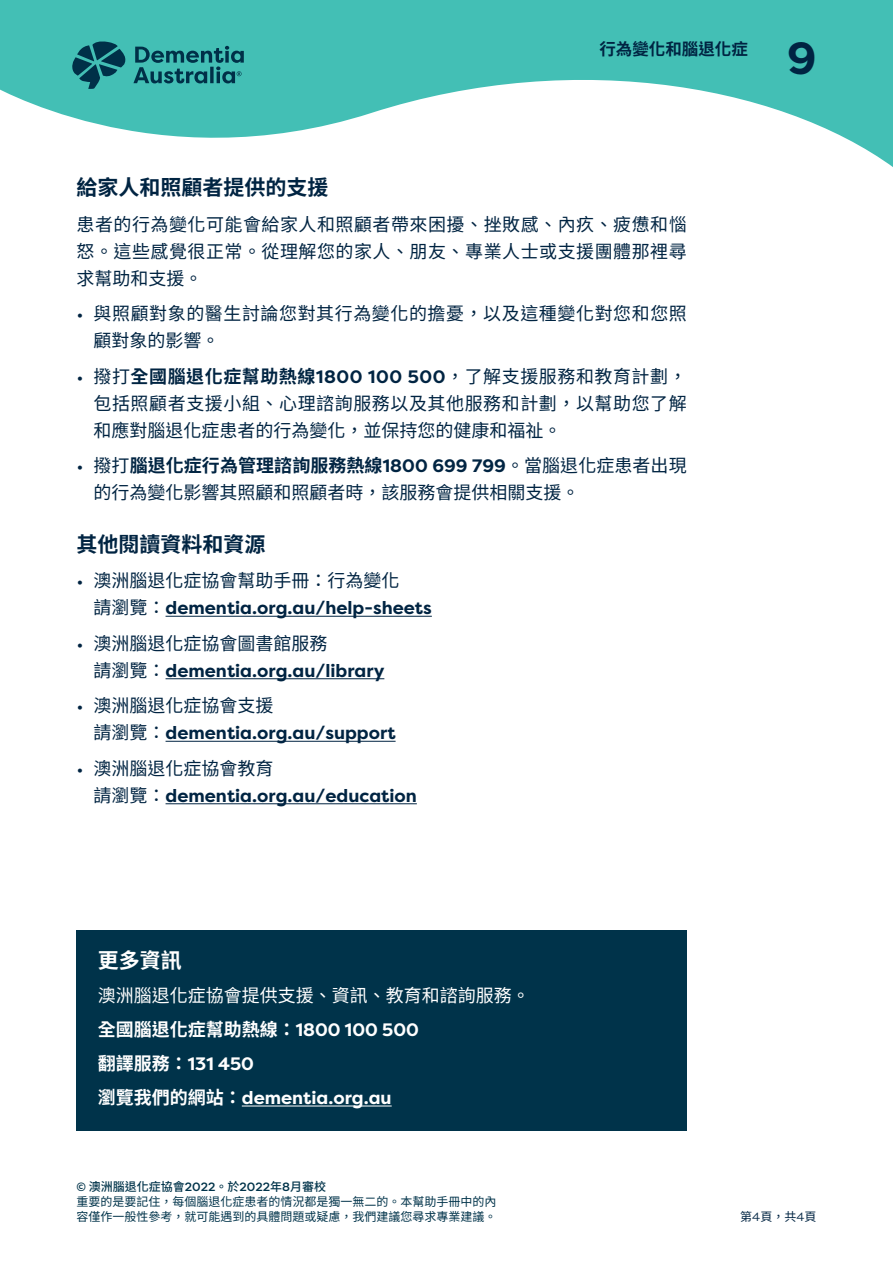
<style>
.page{position:relative;width:893px;height:1263px;background:#fff}
.page>*{position:absolute;margin:0;border:0;box-sizing:border-box;transform-origin:0 0}
.t1{font:700 45px "Filson Pro";color:#002442}
.t2{font:700 21px "Noto Sans CJ Ktc";color:#002442}
.t3{font:700 21px "Noto Sans CJ Ktc";color:#fff}
.t4{font:18px/27px "Noto Sans CJ Ktc";letter-spacing:.03em;color:#002442;text-align:justify}
.t5{font:700 18px/27px "Filson Pro";color:#002442}
.t6{font:18px/27px "Noto Sans CJ Ktc";color:#002442}
.t7{font:700 18px "Filson Pro";color:#fff}
.t8{font:18px "Noto Sans CJ Ktc";color:#fff}
.t9{font:700 18px "Noto Sans CJ Ktc";color:#fff}
.t10{font:700 16.5px "Noto Sans CJ Ktc";color:#002442}
.t11{font:12px/15px "Noto Sans CJ Ktc";color:#00334a}
.t12{font:500 12px "Noto Sans CJ Ktc";color:#00334a}
.t13{font:12px "Noto Sans CJ Ktc";color:#002442}
.s1{font-family:"Filson Pro"}
.s2{font-weight:700}
.s3{font-family:"Filson Pro";font-weight:700}
.s4{font-weight:400}
.s5{font-family:"Noto Sans CJ Ktc";font-weight:400}
.s6{font-family:"Noto Sans CJ Ktc"}
</style>
<div class="page">
<svg style="left:0;top:0;width:893px;height:167px;fill:#43bfb5"></svg>
<svg style="left:72px;top:41px;width:172px;height:48px;background:#2c8e90"></svg>
<div style="left:77px;top:930px;width:610px;height:64px;background:#00334a"></div>
<div style="left:77px;top:966px;width:610px;height:61px;background:#00334a"></div>
<div style="left:77px;top:1000px;width:610px;height:62px;background:#00334a"></div>
<div style="left:77px;top:1034px;width:610px;height:62px;background:#00334a"></div>
<div style="left:77px;top:1068px;width:610px;height:62px;background:#00334a"></div>
<hr style="left:242px;top:1105px;width:150px;height:1px;background:#fff">
<hr style="left:166px;top:616px;width:266px;height:1px;background:#002442">
<hr style="left:166px;top:678px;width:218px;height:1px;background:#002442">
<hr style="left:166px;top:741px;width:230px;height:1px;background:#002442">
<hr style="left:166px;top:803px;width:251px;height:1px;background:#002442">
<p class="t10" style="left:599px;top:39px;width:150px">行為變化和腦退化症</p>
<p class="t2" style="left:77px;top:176px;width:254px">給家人和照顧者提供的支援</p>
<p class="t4" style="left:77px;top:211px;width:612px">患者的行為變化可能會給家人和照顧者帶來困擾、挫敗感、內疚、疲憊和惱怒。這些感覺很正常。從理解您的家人、朋友、專業人士或支援團體那裡尋求幫助和支援。</p>
<p class="t4" style="left:94px;top:301px;width:595px;text-indent:-17px"><span class="s1">•</span> 與照顧對象的醫生討論您對其行為變化的擔憂，以及這種變化對您和您照顧對象的影響。</p>
<p class="t4" style="left:94px;top:363px;width:595px;text-indent:-17px"><span class="s1">•</span> 撥打<span class="s2">全國腦退化症幫助熱線</span><span class="s3">1800 100 500</span>，了解支援服務和教育計劃，包括照顧者支援小組、心理諮詢服務以及其他服務和計劃，以幫助您了解和應對腦退化症患者的行為變化，並保持您的健康和福祉。</p>
<p class="t6" style="left:94px;top:453px;width:595px;text-indent:-17px"><span class="s1">•</span> 撥打<span class="s2">腦退化症行為管理諮詢服務熱線</span><span class="s3">1800 699 799</span>。當腦退化症患者出現的行為變化影響其照顧和照顧者時，該服務會提供相關支援。</p>
<p class="t2" style="left:77px;top:532px;width:191px">其他閱讀資料和資源</p>
<p class="t5" style="left:94px;top:568px;width:340px;text-indent:-17px"><span class="s4">•</span> <span class="s5">澳洲腦退化症協會幫助手冊：行為變化<br>請瀏覽：</span>dementia.org.au/help-sheets</p>
<p class="t5" style="left:94px;top:630px;width:292px;text-indent:-17px"><span class="s4">•</span> <span class="s5">澳洲腦退化症協會圖書館服務<br>請瀏覽：</span>dementia.org.au/library</p>
<p class="t5" style="left:94px;top:693px;width:304px;text-indent:-17px"><span class="s4">•</span> <span class="s5">澳洲腦退化症協會支援<br>請瀏覽：</span>dementia.org.au/support</p>
<p class="t5" style="left:94px;top:755px;width:325px;text-indent:-17px"><span class="s4">•</span> <span class="s5">澳洲腦退化症協會教育<br>請瀏覽：</span>dementia.org.au/education</p>
<h1 class="t1" style="left:787px;top:30px;width:31px">9</h1>
<p class="t3" style="left:98px;top:949px;width:85px">更多資訊</p>
<p class="t8" style="left:98px;top:985px;width:434px">澳洲腦退化症協會提供支援、資訊、教育和諮詢服務。</p>
<p class="t9" style="left:98px;top:1019px;width:323px">全國腦退化症幫助熱線：<span class="s1">1800 100 500</span></p>
<p class="t7" style="left:98px;top:1052px;width:158px"><span class="s6">翻譯服務：</span>131 450</p>
<p class="t7" style="left:98px;top:1086px;width:295px"><span class="s6">瀏覽我們的網站：</span>dementia.org.au</p>
<p class="t12" style="left:77px;top:1179px;width:251px"><span class="s1">©</span> 澳洲腦退化症協會<span class="s1">2022</span>。於<span class="s1">2022</span>年<span class="s1">8</span>月審校</p>
<p class="t11" style="left:77px;top:1194px;width:421px">重要的是要記住，每個腦退化症患者的情況都是獨一無二的。本幫助手冊中的內容僅作一般性參考，就可能遇到的具體問題或疑慮，我們建議您尋求專業建議。</p>
<p class="t13" style="left:740px;top:1210px;width:78px">第<span class="s1">4</span>頁，共<span class="s1">4</span>頁</p>
</div>
